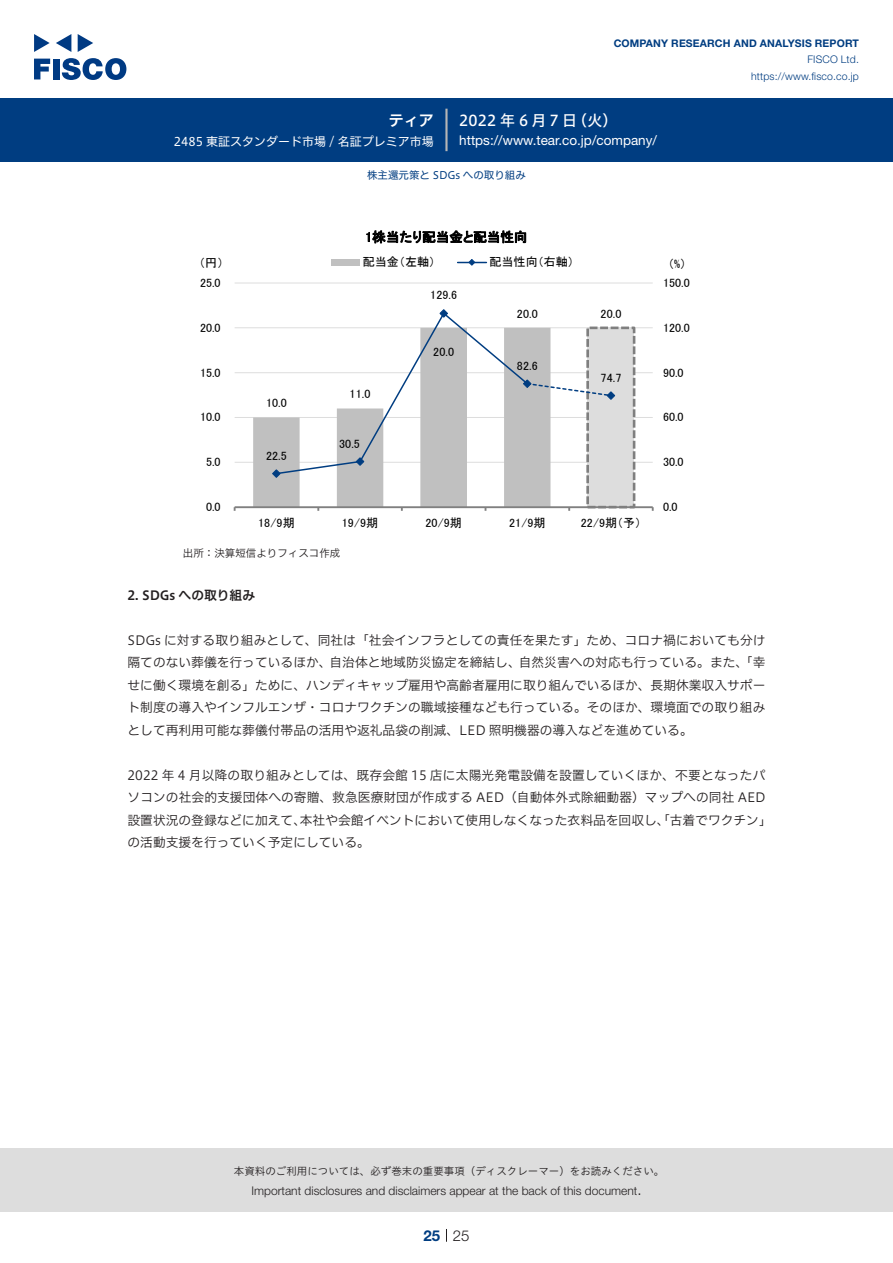
<style>
.page{position:relative;width:893px;height:1263px;background:#fff}
.page>*{position:absolute;margin:0;border:0;box-sizing:border-box;transform-origin:0 0}
.t1{font:15px "Hiragino UD Sans F Std N W5";letter-spacing:.21em;color:#fff}
.t2{font:300 15px "Helvetica Neue LT Std";color:#231f20}
.t3{font:15px "Hiragino UD Sans F Std N W6";color:#fff}
.t4{font:700 15px "Helvetica Neue LT Std";color:#003d81}
.t5{font:13.5px "Helvetica Neue LT Std";color:#fff}
.t6{font:13.5px "MS P Gothic";letter-spacing:.005em;color:#000}
.t7{font:12.75px/22.5px "Hiragino UD Sans F Std N W3";color:#231f20}
.t8{font:12.75px "Hiragino UD Sans F Std N W6";color:#231f20}
.t9{font:12.15px "MS P Gothic";color:#000}
.t10{font:12px "MS P Gothic";letter-spacing:.005em;color:#000}
.t11{font:300 12px "Helvetica Neue LT Std";color:#231f20}
.t12{font:12px "Hiragino UD Sans F Std N W4";color:#fff}
.t13{font:10.5px "Hiragino UD Sans Std W3";color:#231f20}
.t14{font:700 10.5px "Helvetica Neue LT Std";letter-spacing:.015em;color:#003d81}
.t15{font:300 10.5px/16.5px "Helvetica Neue LT Std";letter-spacing:.015em;color:#003d81;text-align:right}
.t16{font:10.5px "Hiragino UD Sans F Std N W4";color:#003d81}
.t17{font:10.5px "Hiragino UD Sans F Std N W3";color:#231f20}
</style>
<div class="page">
<div style="left:0;top:1148px;width:893px;height:64px;background:#ddd"></div>
<svg style="left:34px;top:59px;width:16px;height:20px"></svg>
<div style="left:53px;top:59px;width:6px;height:20px;background:#003a83"></div>
<svg style="left:62px;top:58px;width:64px;height:22px"></svg>
<svg style="left:34px;top:34px;width:16px;height:18px"></svg>
<svg style="left:78px;top:34px;width:15px;height:18px"></svg>
<svg style="left:56px;top:34px;width:15px;height:18px"></svg>
<div style="left:0;top:98px;width:893px;height:64px;background:#003d81"></div>
<hr style="left:445px;top:109px;width:3px;height:42px;background:#b5b5b6">
<svg style="left:446px;top:1229px;width:1px;height:13px"></svg>
<hr style="left:235px;top:462px;width:418px;height:1px;background:#ddd">
<hr style="left:235px;top:417px;width:418px;height:1px;background:#ddd">
<hr style="left:235px;top:372px;width:418px;height:1px;background:#ddd">
<hr style="left:235px;top:327px;width:418px;height:1px;background:#ddd">
<hr style="left:235px;top:283px;width:418px;height:1px;background:#ddd">
<div style="left:588px;top:328px;width:46px;height:179px;background:#ddd"></div>
<div style="left:586px;top:327px;width:49px;height:181px;border:3px dashed #7f7f7f"></div>
<svg style="left:253px;top:417px;width:297px;height:89px;fill:#c0c0c0"></svg>
<hr style="left:235px;top:506px;width:418px;height:2px;background:#808080">
<svg style="left:272px;top:309px;width:344px;height:169px"></svg>
<div style="left:331px;top:259px;width:29px;height:7px;background:#c0c0c0"></div>
<svg style="left:458px;top:259px;width:28px;height:7px"></svg>
<p class="t3" style="left:389px;top:109px;width:46px">ティア</p>
<p class="t12" style="left:174px;top:132px;width:261px">2485 東証スタンダード市場 / 名証プレミア市場</p>
<p class="t14" style="left:614px;top:37px;width:247px">COMPANY RESEARCH AND ANALYSIS REPORT</p>
<p class="t15" style="left:751px;top:51px;width:109px">FISCO Ltd. https://www.fisco.co j p.</p>
<p class="t1" style="left:459px;top:109px;width:119px">2022年6月7日</p>
<p class="t1" style="left:572px;top:109px;width:47px">（火(</p>
<p class="t5" style="left:459px;top:132px;width:199px">https://www.tear.co j p. /company/</p>
<p class="t16" style="left:367px;top:167px;width:160px">株主還元策と SDGs への取り組み</p>
<p class="t10" style="left:199px;top:257px;width:26px">円（ (</p>
<p class="t6" style="left:365px;top:230px;width:164px">1株当たり配当金と配当性向</p>
<p class="t10" style="left:489px;top:256px;width:86px">配当性向（右軸(</p>
<p class="t10" style="left:363px;top:256px;width:74px">配当金（左軸）</p>
<p class="t9" style="left:668px;top:258px;width:20px">(%)</p>
<p class="t10" style="left:200px;top:277px;width:22px">25.0</p>
<p class="t10" style="left:663px;top:277px;width:28px">150.0</p>
<p class="t10" style="left:430px;top:289px;width:28px">129.6</p>
<p class="t10" style="left:517px;top:307px;width:22px">20.0</p>
<p class="t10" style="left:601px;top:307px;width:22px">20.0</p>
<p class="t10" style="left:200px;top:321px;width:22px">20.0</p>
<p class="t10" style="left:663px;top:321px;width:28px">120.0</p>
<p class="t10" style="left:433px;top:346px;width:22px">20.0</p>
<p class="t10" style="left:200px;top:366px;width:22px">15.0</p>
<p class="t10" style="left:517px;top:359px;width:22px">82.6</p>
<p class="t10" style="left:601px;top:371px;width:22px">74.7</p>
<p class="t10" style="left:663px;top:366px;width:22px">90.0</p>
<p class="t10" style="left:266px;top:397px;width:22px">10.0</p>
<p class="t10" style="left:350px;top:388px;width:22px">11.0</p>
<p class="t10" style="left:200px;top:411px;width:22px">10.0</p>
<p class="t10" style="left:663px;top:411px;width:22px">60.0</p>
<p class="t10" style="left:339px;top:437px;width:22px">30.5</p>
<p class="t10" style="left:206px;top:456px;width:16px">5.0</p>
<p class="t10" style="left:266px;top:449px;width:22px">22.5</p>
<p class="t10" style="left:663px;top:456px;width:22px">30.0</p>
<p class="t9" style="left:206px;top:501px;width:16px">0.0</p>
<p class="t9" style="left:663px;top:501px;width:16px">0.0</p>
<p class="t10" style="left:258px;top:516px;width:38px">18/9期</p>
<p class="t10" style="left:342px;top:516px;width:38px">19/9期</p>
<p class="t10" style="left:425px;top:516px;width:38px">20/9期</p>
<p class="t10" style="left:509px;top:516px;width:38px">21/9期</p>
<p class="t10" style="left:581px;top:516px;width:62px">22/9期予（ (</p>
<p class="t17" style="left:183px;top:545px;width:159px">出所：決算短信よりフィスコ作成</p>
<p class="t8" style="left:128px;top:585px;width:129px">2. SDGs への取り組み</p>
<p class="t7" style="left:128px;top:628px;width:639px;text-align:right">SDGs に対する取り組みとして、同社は「社会インフラとしての責任を果たす」ため、コロナ禍においても分け自然災害への対応も行っている。また、「幸</p>
<p class="t7" style="left:330px;top:650px;width:193px">自治体と地域防災協定を締結し、</p>
<p class="t7" style="left:128px;top:650px;width:639px">隔てのない葬儀を行っているほか、<br>せに働く環境を創る」ために、ハンディキャップ雇用や高齢者雇用に取り組んでいるほか、長期休業収入サポート制度の導入やインフルエンザ・コロナワクチンの職域接種なども行っている。そのほか、環境面での取り組みとして再利用可能な葬儀付帯品の活用や返礼品袋の削減、LED 照明機器の導入などを進めている。</p>
<p class="t7" style="left:128px;top:763px;width:639px">2022 年 4 月以降の取り組みとしては、既存会館 15 店に太陽光発電設備を設置していくほか、不要となったパ</p>
<p class="t7" style="left:128px;top:785px;width:639px">ソコンの社会的支援団体への寄贈、救急医療財団が作成する AED（自動体外式除細動器）マップへの同社 AED</p>
<p class="t7" style="left:300px;top:808px;width:473px">本社や会館イベントにおいて使用しなくなった衣料品を回収し、「古着でワクチン「</p>
<p class="t7" style="left:128px;top:808px;width:244px">設置状況の登録などに加えて、<br>の活動支援を行っていく予定にしている。</p>
<p class="t13" style="left:234px;top:1163px;width:432px">本資料のご利用については、必ず巻末の重要事項（ディスクレーマー）をお読みください。</p>
<p class="t2" style="left:637px;top:1180px;width:6px">.</p>
<p class="t11" style="left:251px;top:1183px;width:387px">Important disclosures and disclaimers appear at the back of this document</p>
<p class="t4" style="left:423px;top:1226px;width:18px">25</p>
<p class="t2" style="left:453px;top:1226px;width:18px">25</p>
</div>
